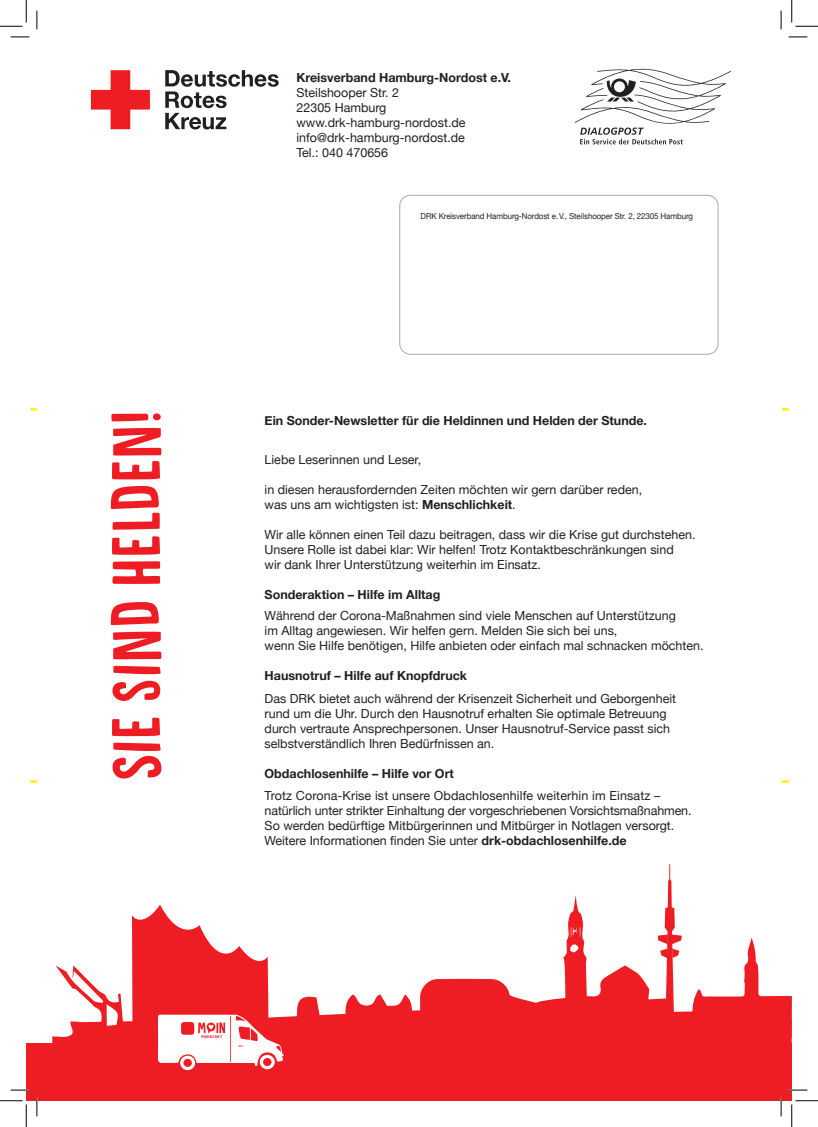
<style>
.page{position:relative;width:818px;height:1127px;background:#fff}
.page>*{position:absolute;margin:0;border:0;box-sizing:border-box;transform-origin:0 0}
.t1{font:72.5px "Canoodle";letter-spacing:.03em;color:#ee1d23}
.t2{font:12.5px/15px "Helvetica Neue";color:#231f20}
.t3{font:700 12.5px "Helvetica Neue";color:#231f20}
.t4{font:8.25px "Helvetica Neue";letter-spacing:-.01em;color:#231f20;scale:.96 1}
.s1{font-weight:700}
</style>
<div class="page">
<div style="left:399px;top:195px;width:319px;height:159px;border:1px solid #a8a9ad;border-radius:11px"></div>
<svg style="left:575px;top:68px;width:156px;height:76px"></svg>
<svg style="left:91px;top:70px;width:59px;height:59px"></svg>
<svg style="left:165px;top:70px;width:114px;height:59px"></svg>
<svg style="left:52px;top:965px;width:80px;height:78px;fill:#ee1d23"></svg>
<div style="left:26px;top:1043px;width:766px;height:57px;background:#ee1d23"></div>
<svg style="left:56px;top:965px;width:67px;height:60px"></svg>
<svg style="left:132px;top:864px;width:660px;height:206px"></svg>
<svg style="left:30px;top:408px;width:7px;height:2px"></svg>
<svg style="left:782px;top:408px;width:7px;height:2px"></svg>
<svg style="left:30px;top:780px;width:7px;height:2px"></svg>
<svg style="left:782px;top:780px;width:7px;height:2px"></svg>
<svg style="left:11px;top:36px;width:18px;height:2px"></svg>
<svg style="left:788px;top:36px;width:19px;height:2px"></svg>
<svg style="left:11px;top:1089px;width:18px;height:1px"></svg>
<svg style="left:788px;top:1089px;width:19px;height:1px"></svg>
<svg style="left:36px;top:11px;width:2px;height:18px"></svg>
<svg style="left:36px;top:1097px;width:2px;height:18px"></svg>
<svg style="left:780px;top:11px;width:2px;height:18px"></svg>
<svg style="left:780px;top:1097px;width:2px;height:18px"></svg>
<svg style="left:0;top:0;width:27px;height:27px"></svg>
<svg style="left:0;top:1100px;width:27px;height:26px"></svg>
<svg style="left:791px;top:0;width:27px;height:27px"></svg>
<svg style="left:791px;top:1100px;width:27px;height:26px"></svg>
<p class="t3" style="left:296px;top:68px;width:216px">Kreisverband Hamburg-Nordost e.V.</p>
<p class="t2" style="left:296px;top:86px;width:171px">Steilshooper Str. 2<br>22305 Hamburg www.drk-hamburg-nordost.de info@drk-hamburg-nordost.de<br>Tel.: 040 470656</p>
<p class="t4" style="left:421px;top:209px;width:285px">DRK Kreisverband Hamburg-Nordost e.V., Steilshooper Str. 2, 22305 Hamburg</p>
<h1 class="t1" style="left:94px;top:780px;width:371px;rotate:-90deg">Sie sind Helden!</h1>
<p class="t3" style="left:265px;top:410px;width:384px">Ein Sonder-Newsletter für die Heldinnen und Helden der Stunde.</p>
<p class="t2" style="left:265px;top:452px;width:158px">Liebe Leserinnen und Leser,</p>
<p class="t2" style="left:265px;top:482px;width:379px">in diesen herausfordernden Zeiten möchten wir gern darüber reden, was uns am wichtigsten ist: <span class="s1">Menschlichkeit</span>.</p>
<p class="t2" style="left:265px;top:527px;width:432px">Wir alle können einen Teil dazu beitragen, dass wir die Krise gut durchstehen.<br>Unsere Rolle ist dabei klar: Wir helfen! Trotz Kontaktbeschränkungen sind<br>wir dank Ihrer Unterstützung weiterhin im Einsatz.</p>
<p class="t3" style="left:265px;top:584px;width:177px">Sonderaktion – Hilfe im Alltag</p>
<p class="t2" style="left:265px;top:608px;width:440px">Während der Corona-Maßnahmen sind viele Menschen auf Unterstützung<br>im Alltag angewiesen. Wir helfen gern. Melden Sie sich bei uns,<br>wenn Sie Hilfe benötigen, Hilfe anbieten oder einfach mal schnacken möchten.</p>
<p class="t3" style="left:265px;top:665px;width:204px">Hausnotruf – Hilfe auf Knopfdruck</p>
<p class="t2" style="left:265px;top:691px;width:413px">Das DRK bietet auch während der Krisenzeit Sicherheit und Geborgenheit rund um die Uhr. Durch den Hausnotruf erhalten Sie optimale Betreuung durch vertraute Ansprechpersonen. Unser Hausnotruf-Service passt sich selbstverständlich Ihren Bedürfnissen an.</p>
<p class="t3" style="left:265px;top:763px;width:191px">Obdachlosenhilfe – Hilfe vor Ort</p>
<p class="t2" style="left:265px;top:788px;width:428px">Trotz Corona-Krise ist unsere Obdachlosenhilfe weiterhin im Einsatz – natürlich unter strikter Einhaltung der vorgeschriebenen Vorsichtsmaßnahmen.<br>So werden bedürftige Mitbürgerinnen und Mitbürger in Notlagen versorgt.<br>Weitere Informationen finden Sie unter <span class="s1">drk-obdachlosenhilfe.de</span></p>
</div>
